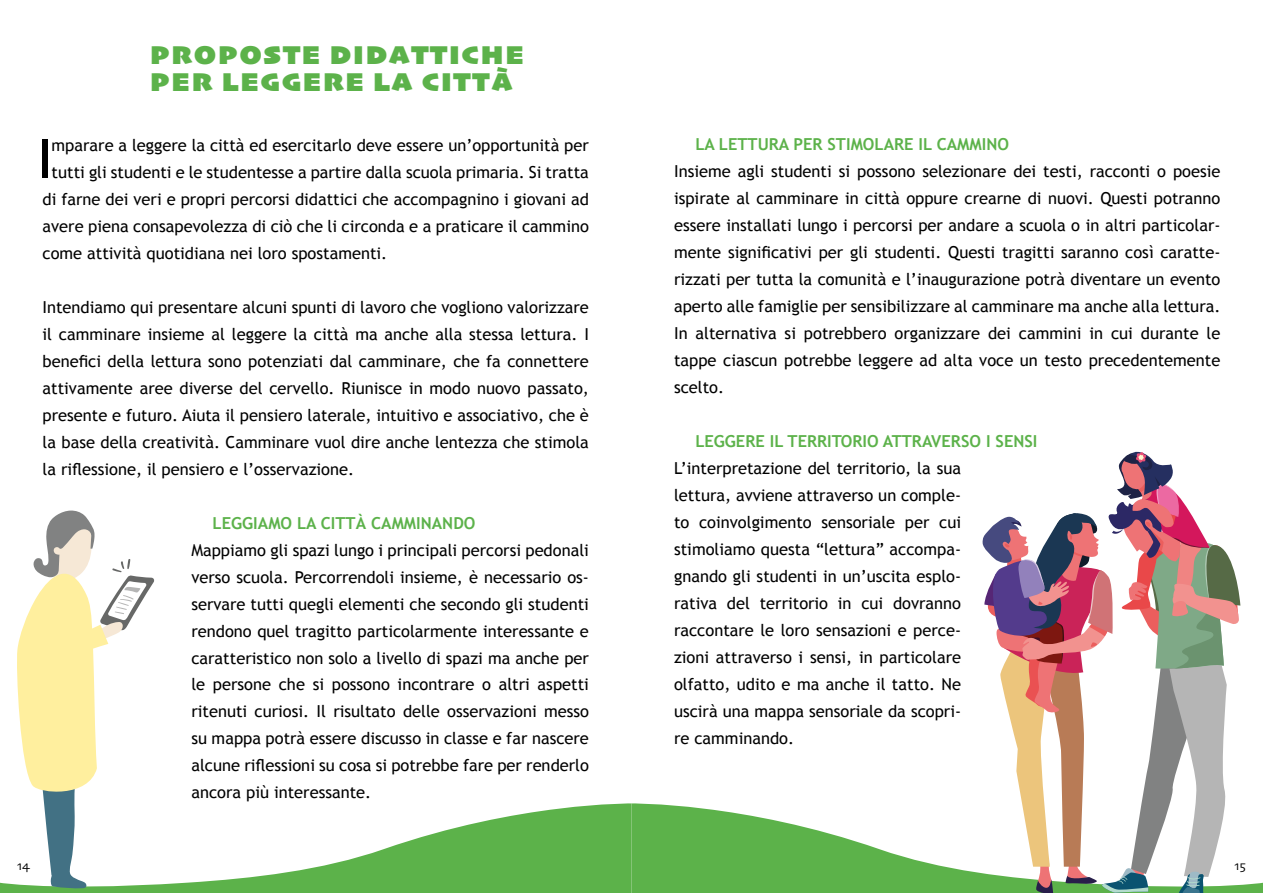
<style>
.page{position:relative;width:1263px;height:893px;background:#fff}
.page>*{position:absolute;margin:0;border:0;box-sizing:border-box;transform-origin:0 0}
.t1{font:54.15px "Trebuchet MS";color:#000}
.t2{font:27px/27px "Skia";letter-spacing:.09em;color:#5cb24a}
.t3{font:16.5px/27px "Trebuchet MS";color:#000;text-align:justify}
.t4{font:700 16.5px "Trebuchet MS";color:#5cb24a}
.t5{font:13.5px "Skia";color:#000}
</style>
<div class="page">
<svg style="left:0;top:803px;width:631px;height:90px;fill:#5cb24a"></svg>
<svg style="left:631px;top:803px;width:632px;height:90px;fill:#5cb24a"></svg>
<svg style="left:982px;top:451px;width:258px;height:442px"></svg>
<svg style="left:15px;top:510px;width:229px;height:383px"></svg>
<h2 class="t2" style="left:151px;top:43px;width:374px">PROPOSTE DIDATTICHE<br>PER LEGGERE LA CITTÀ</h2>
<h1 class="t1" style="left:38px;top:126px;width:17px">I</h1>
<p class="t3" style="left:52px;top:131px;width:539px">mparare a leggere la città ed esercitarlo deve essere un’opportunità per</p>
<p class="t3" style="left:52px;top:158px;width:539px">tutti gli studenti e le studentesse a partire dalla scuola primaria. Si tratta</p>
<p class="t3" style="left:43px;top:185px;width:548px">di farne dei veri e propri percorsi didattici che accompagnino i giovani ad</p>
<p class="t3" style="left:43px;top:212px;width:548px">avere piena consapevolezza di ciò che li circonda e a praticare il cammino</p>
<p class="t3" style="left:43px;top:239px;width:346px">come attività quotidiana nei loro spostamenti.</p>
<p class="t3" style="left:43px;top:293px;width:548px">Intendiamo qui presentare alcuni spunti di lavoro che vogliono valorizzare il camminare insieme al leggere la città ma anche alla stessa lettura. I benefici della lettura sono potenziati dal camminare, che fa connettere attivamente aree diverse del cervello. Riunisce in modo nuovo passato, presente e futuro. Aiuta il pensiero laterale, intuitivo e associativo, che è la base della creatività. Camminare vuol dire anche lentezza che stimola la riflessione, il pensiero e l’osservazione.</p>
<p class="t4" style="left:213px;top:512px;width:264px">LEGGIAMO LA CITTÀ CAMMINANDO</p>
<p class="t3" style="left:191px;top:536px;width:399px">Mappiamo gli spazi lungo i principali percorsi pedonali verso scuola. Percorrendoli insieme, è necessario os&shy;servare tutti quegli elementi che secondo gli studenti rendono quel tragitto particolarmente interessante e caratteristico non solo a livello di spazi ma anche per le persone che si possono incontrare o altri aspetti ritenuti curiosi. Il risultato delle osservazioni messo su mappa potrà essere discusso in classe e far nascere alcune riflessioni su cosa si potrebbe fare per renderlo ancora più interessante.</p>
<p class="t4" style="left:695px;top:134px;width:315px">LA LETTURA PER STIMOLARE IL CAMMINO</p>
<p class="t3" style="left:674px;top:158px;width:548px">Insieme agli studenti si possono selezionare dei testi, racconti o poesie ispirate al camminare in città oppure crearne di nuovi. Questi potranno essere installati lungo i percorsi per andare a scuola o in altri particolar&shy;mente significativi per gli studenti. Questi tragitti saranno così caratte&shy;rizzati per tutta la comunità e l’inaugurazione potrà diventare un evento aperto alle famiglie per sensibilizzare al camminare ma anche alla lettura.<br>In alternativa si potrebbero organizzare dei cammini in cui durante le tappe ciascun potrebbe leggere ad alta voce un testo precedentemente scelto.</p>
<p class="t4" style="left:695px;top:431px;width:344px">LEGGERE IL TERRITORIO ATTRAVERSO I SENSI</p>
<p class="t3" style="left:674px;top:455px;width:289px">L’interpretazione del territorio, la sua lettura, avviene attraverso un comple&shy;to coinvolgimento sensoriale per cui stimoliamo questa “lettura” accompa&shy;gnando gli studenti in un’uscita esplo&shy;rativa del territorio in cui dovranno raccontare le loro sensazioni e perce&shy;zioni attraverso i sensi, in particolare olfatto, udito e ma anche il tatto. Ne uscirà una mappa sensoriale da scopri&shy;re camminando.</p>
<p class="t5" style="left:17px;top:857px;width:15px">14</p>
<p class="t5" style="left:1234px;top:857px;width:13px">15</p>
</div>
